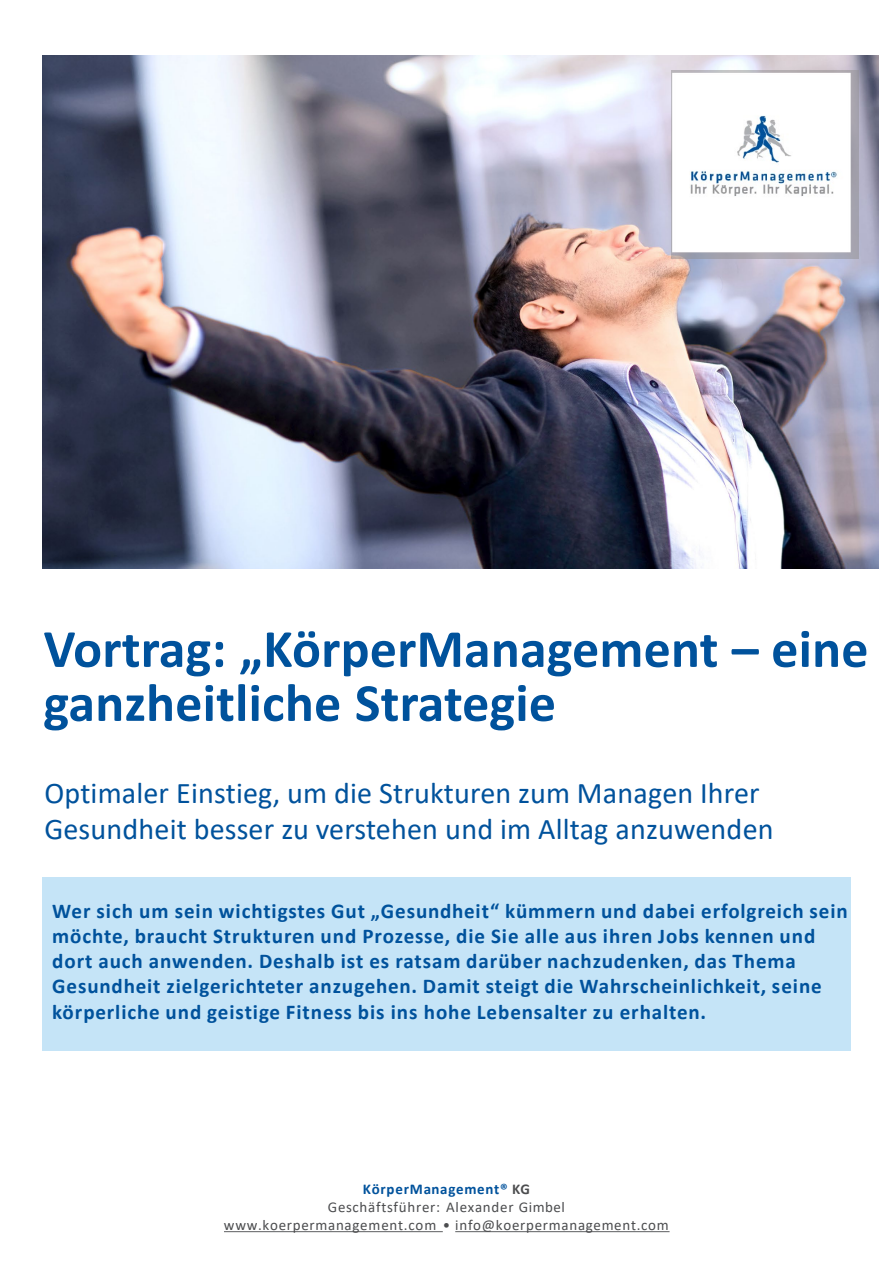
<style>
.page{position:relative;width:893px;height:1264px;background:#fff}
.page>*{position:absolute;margin:0;border:0;box-sizing:border-box;transform-origin:0 0}
.t1{font:700 54px/54px "Calibri";letter-spacing:.005em;color:#00529c}
.t2{font:30px/36px "Calibri";letter-spacing:.005em;color:#00529c}
.t3{font:700 21px/25.2px "Calibri";letter-spacing:.045em;color:#00529c}
.t4{font:15px "Calibri";letter-spacing:.05em;color:#4c4d4f}
.t5{font:700 15px "Calibri";letter-spacing:.05em;color:#00529c}
.s1{color:#4c4d4f}
</style>
<div class="page">
<div style="left:42px;top:877px;width:808px;height:173px;background:#c5e4f7"></div>
<img style="left:43px;top:56px;width:835px;height:512px">
<img style="left:671px;top:71px;width:187px;height:187px">
<p class="t1" style="left:44px;top:621px;width:826px">Vortrag: „KörperManagement – eine ganzheitliche Strategie</p>
<p class="t2" style="left:44px;top:774px;width:730px">Optimaler Einstieg, um die Strukturen zum Managen Ihrer<br>Gesundheit besser zu verstehen und im Alltag anzuwenden</p>
<p class="t3" style="left:52px;top:897px;width:797px">Wer sich um sein wichtigstes Gut „Gesundheit“ kümmern und dabei erfolgreich sein möchte, braucht Strukturen und Prozesse, die Sie alle aus ihren Jobs kennen und dort auch anwenden. Deshalb ist es ratsam darüber nachzudenken, das Thema Gesundheit zielgerichteter anzugehen. Damit steigt die Wahrscheinlichkeit, seine körperliche und geistige Fitness bis ins hohe Lebensalter zu erhalten.</p>
<p class="t5" style="left:363px;top:1177px;width:169px">KörperManagement® <span class="s1">KG</span></p>
<p class="t4" style="left:328px;top:1195px;width:238px">Geschäftsführer: Alexander Gimbel</p>
<p class="t4" style="left:224px;top:1213px;width:446px">www.koerpermanagement.com • info@koerpermanagement.com</p>
</div>
